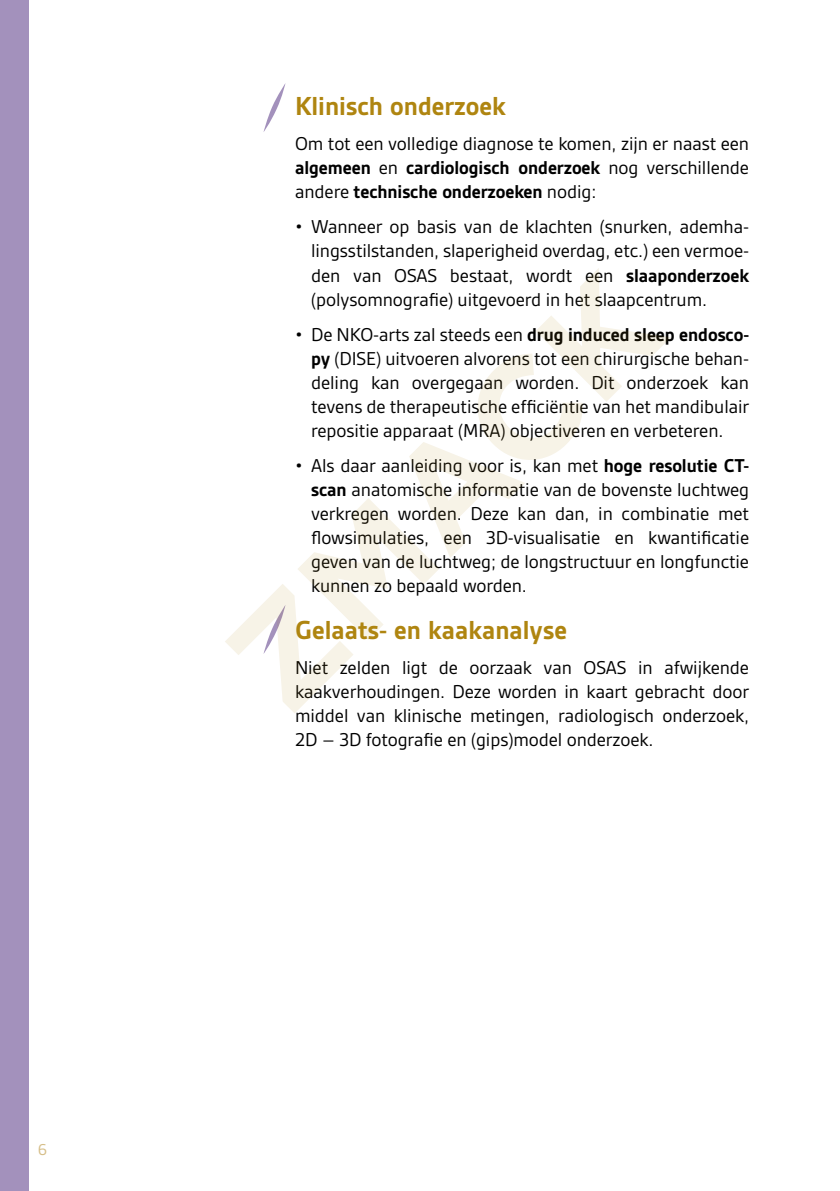
<style>
.page{position:relative;width:840px;height:1191px;background:#fff}
.page>*{position:absolute;margin:0;border:0;box-sizing:border-box;transform-origin:0 0}
.t1{font:700 28px "Gesta";color:#af8510}
.t2{font:20px/24px "Gesta";letter-spacing:-.005em;color:#000;text-align:justify}
.t3{font:17px "Gesta";color:#d6be88}
.s1{font-weight:700}
</style>
<div class="page">
<div style="left:0;top:0;width:28px;height:1191px;background:#a391bc"></div>
<svg style="left:263px;top:84px;width:22px;height:48px"></svg>
<svg style="left:225px;top:268px;width:446px;height:445px"></svg>
<p class="t3" style="left:38px;top:1139px;width:11px">6</p>
<h1 class="t1" style="left:295px;top:90px;width:212px">Klinisch onderzoek</h1>
<p class="t2" style="left:295px;top:131px;width:455px">Om tot een volledige diagnose te komen, zijn er naast een <span class="s1">algemeen</span> en <span class="s1">cardiologisch onderzoek</span> nog verschillende andere <span class="s1">technische onderzoeken</span> nodig:</p>
<p class="t2" style="left:311px;top:215px;width:439px;text-indent:-16px">• Wanneer op basis van de klachten (snurken, ademha&shy;lingsstilstanden, slaperigheid overdag, etc.) een vermoe&shy;den van OSAS bestaat, wordt een <span class="s1">slaaponderzoek </span>(polysomnografie) uitgevoerd in het slaapcentrum.</p>
<p class="t2" style="left:311px;top:322px;width:439px;text-indent:-16px">• De NKO-arts zal steeds een <span class="s1">drug induced sleep endosco&shy;py</span> (DISE) uitvoeren alvorens tot een chirurgische behan&shy;deling kan overgegaan worden. Dit onderzoek kan tevens de therapeutische efficiëntie van het mandibulair repositie apparaat (MRA) objectiveren en verbeteren.</p>
<p class="t2" style="left:311px;top:453px;width:439px;text-indent:-16px">• Als daar aanleiding voor is, kan met <span class="s1">hoge resolutie CT&shy;scan</span> anatomische informatie van de bovenste luchtweg verkregen worden. Deze kan dan, in combinatie met flowsimulaties, een 3D-visualisatie en kwantificatie geven van de luchtweg; de longstructuur en longfunctie kunnen zo bepaald worden.</p>
<h1 class="t1" style="left:295px;top:614px;width:273px">Gelaats- en kaakanalyse</h1>
<p class="t2" style="left:295px;top:656px;width:455px">Niet zelden ligt de oorzaak van OSAS in afwijkende kaakverhoudingen. Deze worden in kaart gebracht door middel van klinische metingen, radiologisch onderzoek, 2D – 3D fotografie en (gips)model onderzoek.</p>
</div>
